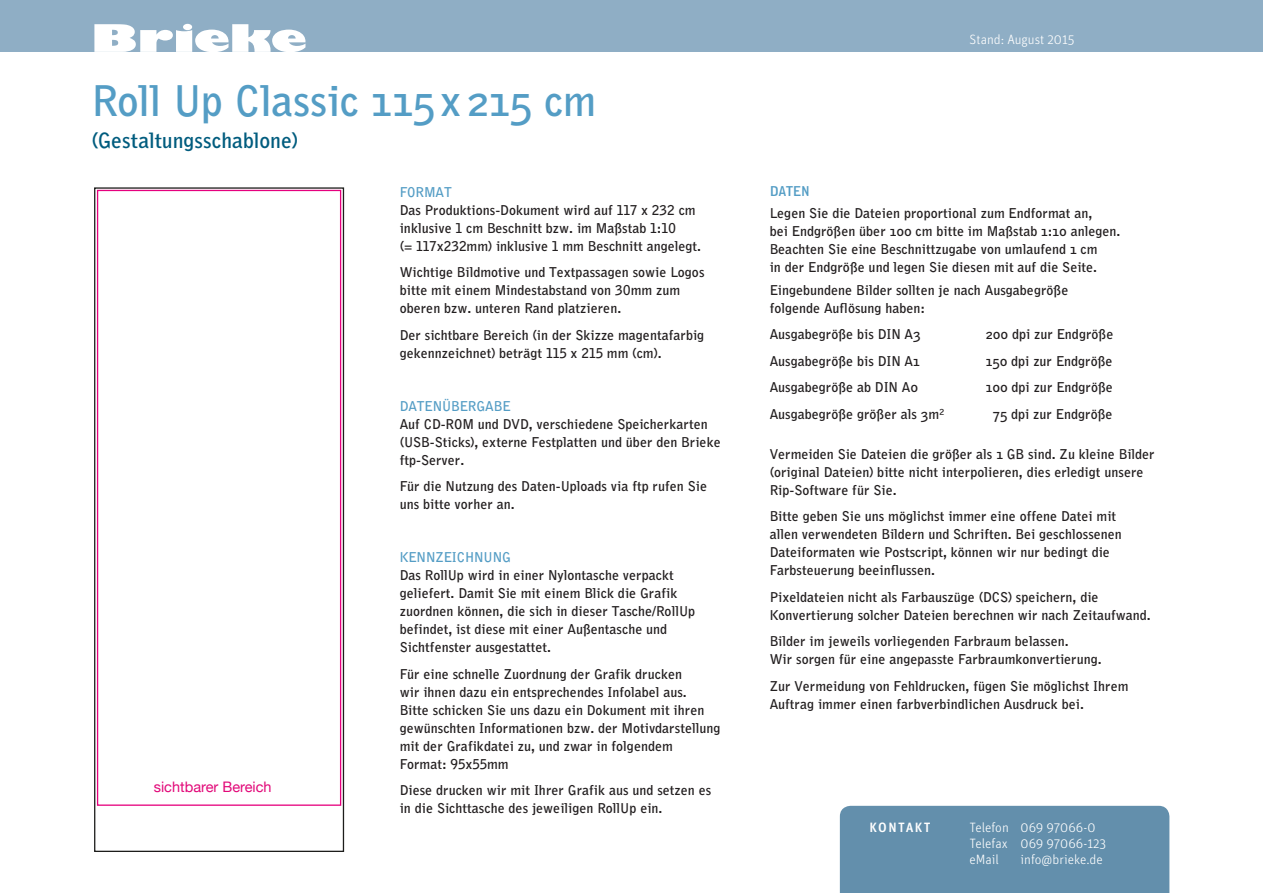
<style>
.page{position:relative;width:1263px;height:893px;background:#fff}
.page>*{position:absolute;margin:0;border:0;box-sizing:border-box;transform-origin:0 0}
.t1{font:500 42px "Bellczyk";letter-spacing:-.005em;color:#549dc5}
.t2{font:500 21px "Bellczyk";letter-spacing:-.005em;color:#005c7e}
.t3{font:14.55px "Helvetica Neue";color:#e20979}
.t4{font:500 13.5px/18px "Bellczyk";color:#231f20}
.t5{font:13.5px/18px "Bellczyk";color:#231f20}
.t6{font:300 13.5px/15.8px "Unit";color:#fff}
.t7{font:13.5px "Bellczyk";color:#549dc5}
.t8{font:500 13.5px "Unit";letter-spacing:.1em;color:#fff}
.t9{font:700 13.5px "Bellczyk";color:#549dc5}
</style>
<div class="page">
<div style="left:0;top:0;width:1263px;height:51px;background:#8faec5"></div>
<div style="left:840px;top:806px;width:329px;height:87px;background:#638fac"></div>
<svg style="left:94px;top:24px;width:211px;height:28px"></svg>
<div style="left:94px;top:187px;width:250px;height:665px;border:1px solid #1d1d1b"></div>
<div style="left:97px;top:190px;width:244px;height:616px;border:1px solid #e6007e"></div>
<h1 class="t1" style="left:91px;top:81px;width:506px">Roll Up Classic 115x215 cm</h1>
<h2 class="t2" style="left:91px;top:130px;width:208px">(Gestaltungsschablone)</h2>
<p class="t3" style="left:154px;top:778px;width:119px">sichtbarer Bereich</p>
<p class="t7" style="left:400px;top:186px;width:54px">FORMAT</p>
<p class="t5" style="left:400px;top:201px;width:303px">Das Produktions-Dokument wird auf 117 x 232 cm inklusive 1 cm Beschnitt bzw. im Maßstab 1:10<br>(= 117x232mm) inklusive 1 mm Beschnitt angelegt.</p>
<p class="t5" style="left:400px;top:263px;width:306px">Wichtige Bildmotive und Textpassagen sowie Logos bitte mit einem Mindestabstand von 30mm zum oberen bzw. unteren Rand platzieren.</p>
<p class="t5" style="left:400px;top:326px;width:306px">Der sichtbare Bereich (in der Skizze magentafarbig gekennzeichnet) beträgt 115 x 215 mm (cm).</p>
<p class="t7" style="left:400px;top:400px;width:112px">DATENÜBERGABE</p>
<p class="t5" style="left:400px;top:415px;width:322px">Auf CD-ROM und DVD, verschiedene Speicherkarten (USB-Sticks), externe Festplatten und über den Brieke ftp-Server.</p>
<p class="t5" style="left:400px;top:477px;width:309px">Für die Nutzung des Daten-Uploads via ftp rufen Sie uns bitte vorher an.</p>
<p class="t7" style="left:400px;top:551px;width:113px">KENNZEICHNUNG</p>
<p class="t5" style="left:400px;top:566px;width:297px">Das RollUp wird in einer Nylontasche verpackt geliefert. Damit Sie mit einem Blick die Grafik zuordnen können, die sich in dieser Tasche/RollUp befindet, ist diese mit einer Außentasche und Sichtfenster ausgestattet.</p>
<p class="t5" style="left:400px;top:665px;width:322px">Für eine schnelle Zuordnung der Grafik drucken<br>wir ihnen dazu ein entsprechendes Infolabel aus.<br>Bitte schicken Sie uns dazu ein Dokument mit ihren gewünschten Informationen bzw. der Motivdarstellung mit der Grafikdatei zu, und zwar in folgendem Format: 95x55mm</p>
<p class="t5" style="left:400px;top:781px;width:313px">Diese drucken wir mit Ihrer Grafik aus und setzen es in die Sichttasche des jeweiligen RollUp ein.</p>
<p class="t6" style="left:969px;top:33px;width:107px">Stand: August 2015</p>
<p class="t9" style="left:770px;top:185px;width:42px">DATEN</p>
<p class="t4" style="left:770px;top:205px;width:352px">Legen Sie die Dateien proportional zum Endformat an,<br>bei Endgrößen über 100 cm bitte im Maßstab 1:10 anlegen.<br>Beachten Sie eine Beschnittzugabe von umlaufend 1 cm<br>in der Endgröße und legen Sie diesen mit auf die Seite.</p>
<p class="t4" style="left:770px;top:281px;width:300px">Eingebundene Bilder sollten je nach Ausgabegröße folgende Auflösung haben:</p>
<p class="t4" style="left:770px;top:325px;width:153px">Ausgabegröße bis DIN A3</p>
<p class="t4" style="left:986px;top:325px;width:129px">200 dpi zur Endgröße</p>
<p class="t4" style="left:770px;top:352px;width:152px">Ausgabegröße bis DIN A1</p>
<p class="t4" style="left:986px;top:352px;width:128px">150 dpi zur Endgröße</p>
<p class="t4" style="left:770px;top:378px;width:150px">Ausgabegröße ab DIN A0</p>
<p class="t4" style="left:986px;top:378px;width:129px">100 dpi zur Endgröße</p>
<p class="t4" style="left:770px;top:405px;width:176px">Ausgabegröße größer als 3m²</p>
<p class="t4" style="left:993px;top:405px;width:121px">75 dpi zur Endgröße</p>
<p class="t4" style="left:770px;top:445px;width:387px">Vermeiden Sie Dateien die größer als 1 GB sind. Zu kleine Bilder (original Dateien) bitte nicht interpolieren, dies erledigt unsere<br>Rip-Software für Sie.</p>
<p class="t4" style="left:770px;top:508px;width:354px">Bitte geben Sie uns möglichst immer eine offene Datei mit allen verwendeten Bildern und Schriften. Bei geschlossenen Dateiformaten wie Postscript, können wir nur bedingt die Farbsteuerung beeinflussen.</p>
<p class="t4" style="left:770px;top:588px;width:383px">Pixeldateien nicht als Farbauszüge (DCS) speichern, die<br>Konvertierung solcher Dateien berechnen wir nach Zeitaufwand.</p>
<p class="t4" style="left:770px;top:633px;width:334px">Bilder im jeweils vorliegenden Farbraum belassen.<br>Wir sorgen für eine angepasste Farbraumkonvertierung.</p>
<p class="t4" style="left:770px;top:677px;width:360px">Zur Vermeidung von Fehldrucken, fügen Sie möglichst Ihrem<br>Auftrag immer einen farbverbindlichen Ausdruck bei.</p>
<p class="t8" style="left:870px;top:823px;width:63px">KONTAKT</p>
<p class="t6" style="left:969px;top:821px;width:138px">Telefon 069 97066-0<br>Telefax 069 97066-123 eMail</p>
<p class="t6" style="left:1020px;top:853px;width:84px">info@brieke.de</p>
</div>
